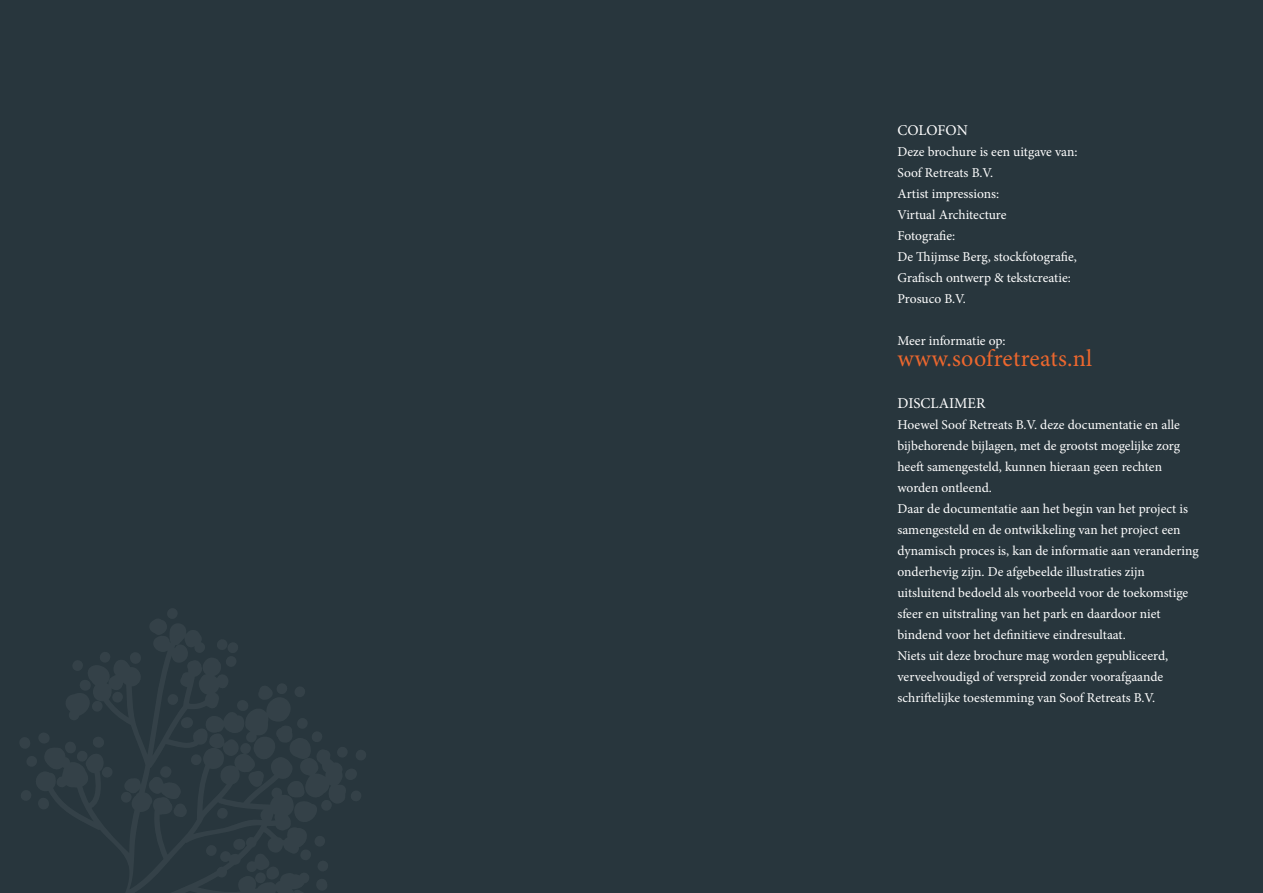
<style>
.page{position:relative;width:1263px;height:893px;background:#28363d}
.page>*{position:absolute;margin:0;border:0;box-sizing:border-box;transform-origin:0 0}
.t1{font:24px "Minion Pro";letter-spacing:.015em;color:#ec672e}
.t2{font:15px "Minion Pro";color:#fff}
.t3{font:13.5px/21px "Minion Pro";color:#fff}
</style>
<div class="page">
<svg style="left:154px;top:609px;width:23px;height:12px"></svg>
<svg style="left:20px;top:621px;width:286px;height:272px"></svg>
<svg style="left:233px;top:838px;width:46px;height:48px"></svg>
<svg style="left:203px;top:842px;width:17px;height:17px"></svg>
<svg style="left:149px;top:681px;width:217px;height:145px"></svg>
<svg style="left:291px;top:833px;width:37px;height:60px"></svg>
<p class="t2" style="left:897px;top:120px;width:72px">COLOFON</p>
<p class="t3" style="left:897px;top:141px;width:182px">Deze brochure is een uitgave van:<br>Soof Retreats B.V.<br>Artist impressions:<br>Virtual Architecture<br>Fotografie:<br>De Thijmse Berg, stockfotografie,<br>Grafisch ontwerp &amp; tekstcreatie:<br>Prosuco B.V.</p>
<p class="t3" style="left:897px;top:331px;width:110px">Meer informatie op:</p>
<h1 class="t1" style="left:897px;top:343px;width:196px">www.soofretreats.nl</h1>
<p class="t2" style="left:897px;top:393px;width:89px">DISCLAIMER</p>
<p class="t3" style="left:897px;top:414px;width:303px">Hoewel Soof Retreats B.V. deze documentatie en alle bijbehorende bijlagen, met de grootst mogelijke zorg heeft samengesteld, kunnen hieraan geen rechten worden ontleend.<br>Daar de documentatie aan het begin van het project is samengesteld en de ontwikkeling van het project een dynamisch proces is, kan de informatie aan verandering onderhevig zijn. De afgebeelde illustraties zijn uitsluitend bedoeld als voorbeeld voor de toekomstige sfeer en uitstraling van het park en daardoor niet bindend voor het definitieve eindresultaat.<br>Niets uit deze brochure mag worden gepubliceerd, verveelvoudigd of verspreid zonder voorafgaande schriftelijke toestemming van Soof Retreats B.V.</p>
</div>
